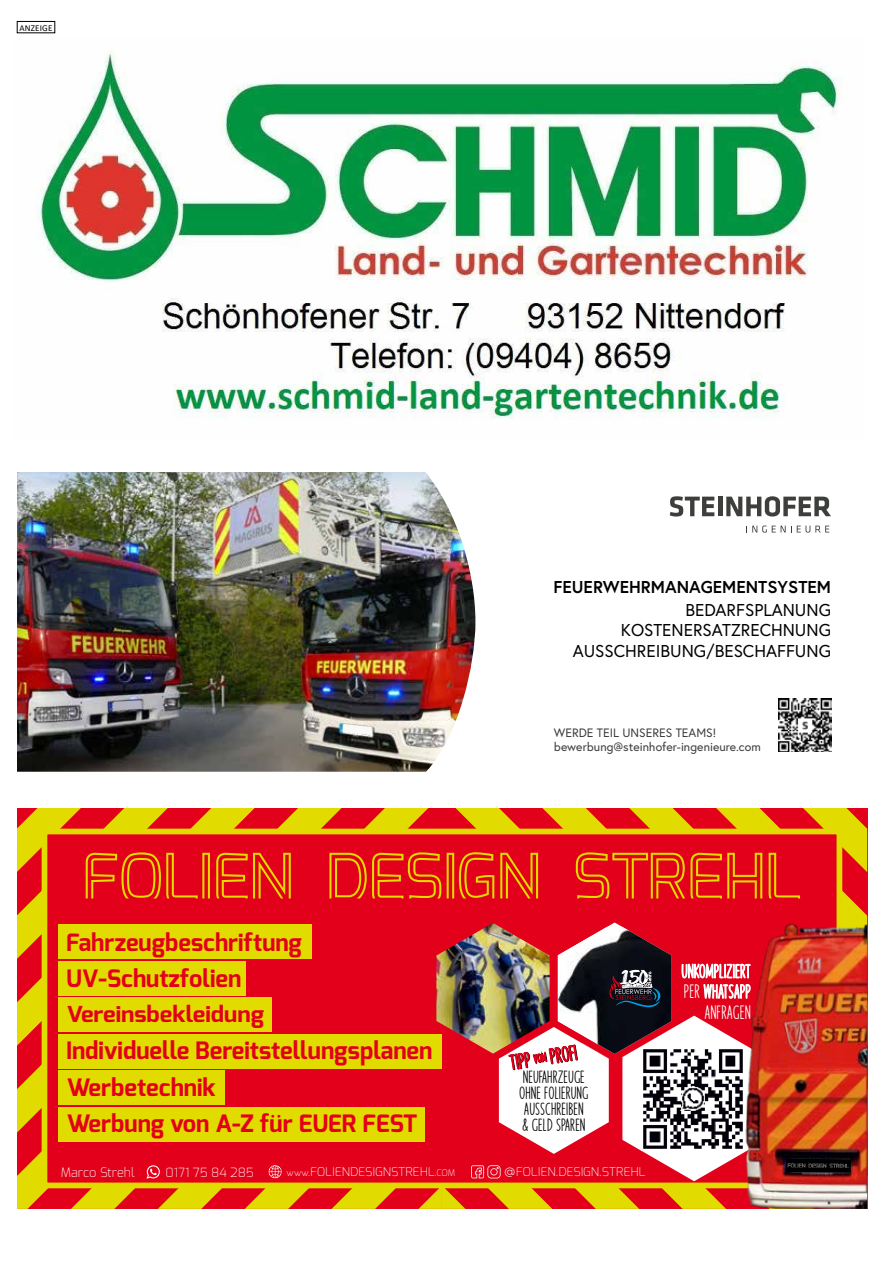
<style>
.page{position:relative;width:893px;height:1263px;background:#fff}
.page>*{position:absolute;margin:0;border:0;box-sizing:border-box;transform-origin:0 0}
.t1{font:700 24px/36.3px "Exo";color:#e2001a}
.t2{font:700 22.05px "Exo";color:#e2001a;scale:1.09 1}
.t3{font:21.45px "Travel";color:#e2001a}
.t4{font:19.5px/20.4px "Travel";color:#fff;text-align:right}
.t5{font:17.85px/16px "Travel";color:#000}
.t6{font:17.1px/20.5px "Europa";color:#000;text-align:right}
.t7{font:700 17.1px "Europa";color:#000}
.t8{font:200 12.9px "Exo";color:#fff}
.t9{font:200 12.6px "Exo";color:#fff}
.t10{font:12.15px/14.2px "Europa";color:#3b3b3d}
.t11{font:200 12.15px "Exo";color:#fff}
.t12{font:200 12px "Exo";color:#fff}
.t13{font:9px "Calibri";letter-spacing:.02em;color:#000}
.s1{font-size:9px}
.s2{font-family:"Caviar Dreams";font-weight:400;font-size:14.1px}
</style>
<div class="page">
<img style="left:37px;top:52px;width:802px;height:367px">
<img style="left:17px;top:472px;width:458px;height:300px">
<svg style="left:670px;top:496px;width:44px;height:20px"></svg>
<hr style="left:718px;top:497px;width:4px;height:19px;background:#3d3f3c">
<svg style="left:726px;top:496px;width:105px;height:20px"></svg>
<svg style="left:746px;top:525px;width:83px;height:8px"></svg>
<svg style="left:114px;top:700px;width:27px;height:10px"></svg>
<svg style="left:343px;top:724px;width:29px;height:11px"></svg>
<img style="left:778px;top:698px;width:53px;height:53px">
<div style="left:17px;top:21px;width:38px;height:12px;border:1px solid #000"></div>
<svg style="left:17px;top:808px;width:850px;height:401px;background:#d55722"></svg>
<p class="t13" style="left:20px;top:21px;width:34px">ANZEIGE</p>
<p class="t7" style="left:553px;top:575px;width:279px">FEUERWEHRMANAGEMENTSYSTEM</p>
<p class="t6" style="left:573px;top:599px;width:260px">BEDARFSPLANUNG<br>KOSTENERSATZRECHNUNG<br>AUSSCHREIBUNG/BESCHAFFUNG</p>
<p class="t1" style="left:66px;top:924px;width:237px">Fahrzeugbeschriftung</p>
<p class="t1" style="left:66px;top:960px;width:177px">UV-Schutzfolien</p>
<p class="t2" style="left:67px;top:999px;width:182px">Vereinsbekleidung</p>
<p class="t10" style="left:554px;top:725px;width:208px">WERDE TEIL UNSERES TEAMS! bewerbung@steinhofer-ingenieure.com</p>
<p class="t4" style="left:681px;top:961px;width:71px">UNKOMPLIZIERT<br>PER WHATSAPP<br>ANFRAGEN</p>
<p class="t1" style="left:66px;top:1032px;width:368px">Individuelle Bereitstellungsplanen<br>Werbetechnik</p>
<p class="t3" style="left:507px;top:1052px;width:70px;rotate:-9deg">TIPP PROFI</p>
<p class="t5" style="left:519px;top:1069px;width:71px">NEUFAHRZEUGE<br>OHNE FOLIERUNG<br>AUSSCHREIBEN &amp; GELD SPAREN</p>
<p class="t1" style="left:67px;top:1106px;width:352px">Werbung von A-Z für EUER FEST</p>
<p class="t8" style="left:61px;top:1164px;width:76px">Marco Strehl</p>
<p class="t9" style="left:165px;top:1164px;width:90px">0171 75 84 285</p>
<p class="t12" style="left:287px;top:1164px;width:170px"><span class="s1">www.</span>FOLIENDESIGNSTREHL<span class="s1">.COM</span></p>
<p class="t11" style="left:504px;top:1164px;width:143px"><span class="s2">@</span>FOLIEN.DESIGN.STREHL</p>
</div>
